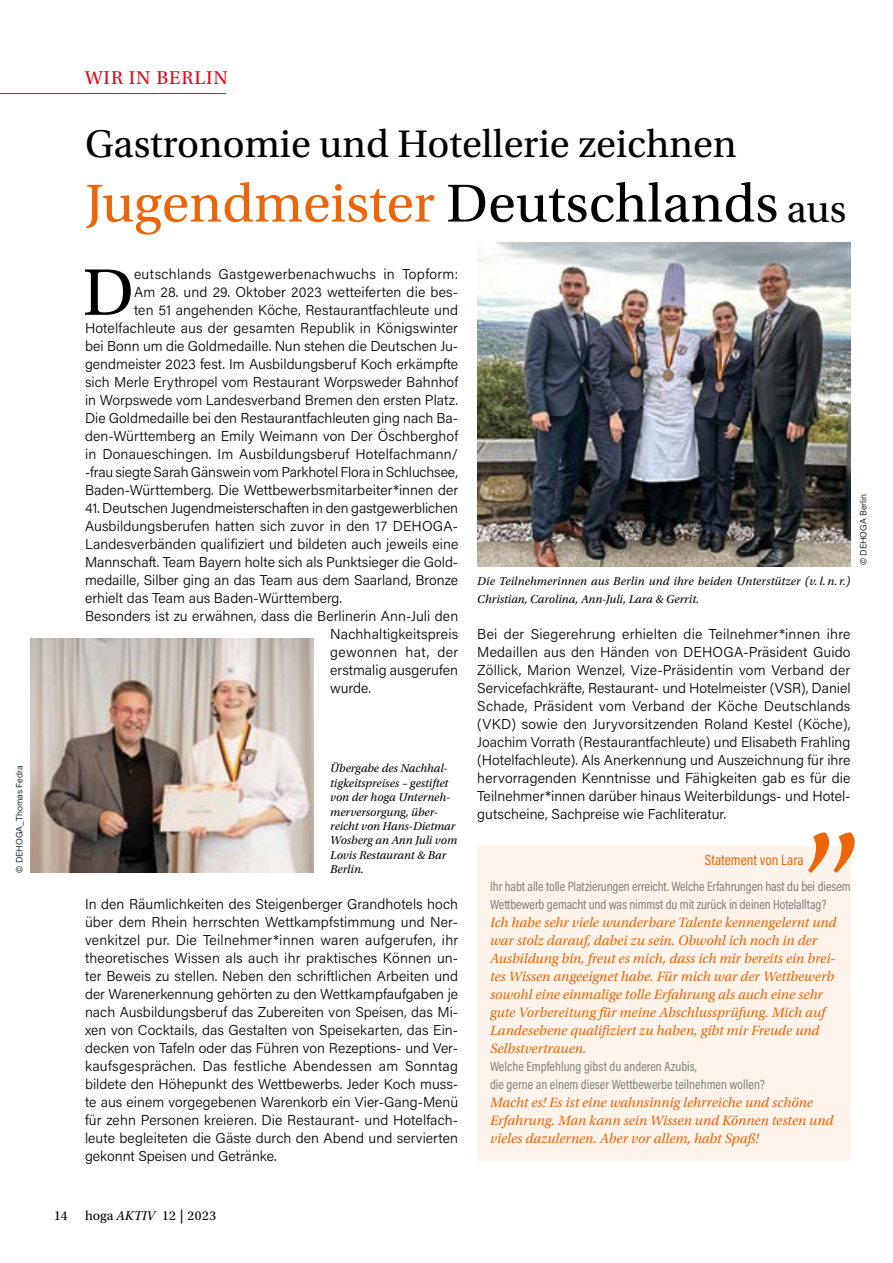
<style>
.page{position:relative;width:893px;height:1263px;background:#fff}
.page>*{position:absolute;margin:0;border:0;box-sizing:border-box;transform-origin:0 0}
.t1{font:69.45px "Utopia Std";color:#000}
.t2{font:56.25px "Utopia Std";color:#ec6608}
.t3{font:40.5px "Utopia Std";color:#000}
.t4{font:19.5px "Utopia Std";letter-spacing:.05em;color:#e30613}
.t5{font:15px "Acumin Variable Concept";color:#ec6608}
.t6{font:300 14.25px/18px "Acumin Pro";color:#000;text-align:justify}
.t7{font:italic 14.25px/18px "Utopia Std";color:#ec6608}
.t8{font:300 14.25px "Acumin Pro";letter-spacing:.025em;color:#000}
.t9{font:13.5px/18px "Acumin Variable Concept";letter-spacing:-.01em;color:#7e7e7d}
.t10{font:13.5px "Utopia Std";letter-spacing:.04em;color:#000}
.t11{font:13.5px "Utopia Std";letter-spacing:.02em;color:#000}
.t12{font:italic 12px/14.4px "Utopia Std";color:#000}
.t13{font:300 9px "Acumin Pro";color:#000}
.s1{color:#000}
.s2{font-size:40.5px;color:#000}
.s3{font-style:italic}
.s4{font-family:"Acumin Variable Concept"}
</style>
<div class="page">
<hr style="left:0;top:93px;width:226px;height:1px;background:#e30613">
<div style="left:477px;top:846px;width:373px;height:315px;background:#fef4ec"></div>
<img style="left:30px;top:639px;width:283px;height:234px">
<img style="left:477px;top:243px;width:373px;height:324px">
<svg style="left:808px;top:832px;width:47px;height:41px"></svg>
<h3 class="t4" style="left:85px;top:68px;width:144px">WIR IN BERLIN</h3>
<h3 class="t3" style="left:85px;top:122px;width:653px">Gastronomie und Hotellerie zeichnen</h3>
<h2 class="t2" style="left:85px;top:173px;width:763px">Jugendmeister <span class="s1">Deutschlands</span> <span class="s2">aus</span></h2>
<p class="t6" style="left:85px;top:264px;width:375px;text-align:right">eutschlands Gastgewerbenachwuchs in Topform:<br>Am 28. und 29. Oktober 2023 wetteiferten die bes-<br>ten 51 angehenden Köche, Restaurantfachleute und Hotelfachleute aus der gesamten Republik in Königswinter bei Bonn um die Goldmedaille. Nun stehen die Deutschen Ju&shy;gendmeister 2023 fest. Im Ausbildungsberuf Koch erkämpfte sich Merle Erythropel vom Restaurant Worpsweder Bahnhof in Worpswede vom Landesverband Bremen den ersten Platz.<br>Die Goldmedaille bei den Restaurantfachleuten ging nach Ba&shy;den-Württemberg an Emily Weimann von Der Öschberghof in Donaueschingen. Im Ausbildungsberuf Hotelfachmann/ -frau siegte Sarah Gänswein vom Parkhotel Flora in Schluchsee, Baden-Württemberg. Die Wettbewerbsmitarbeiter*innen der</p>
<p class="t6" style="left:85px;top:498px;width:375px">41. Deutschen Jugendmeisterschaften in den gastgewerblichen</p>
<p class="t6" style="left:85px;top:516px;width:375px">Ausbildungsberufen hatten sich zuvor in den 17 DEHOGA-</p>
<p class="t6" style="left:85px;top:534px;width:375px">Landesverbänden qualifiziert und bildeten auch jeweils eine</p>
<p class="t6" style="left:85px;top:552px;width:375px">Mannschaft. Team Bayern holte sich als Punktsieger die Gold-</p>
<p class="t6" style="left:85px;top:570px;width:375px">medaille, Silber ging an das Team aus dem Saarland, Bronze</p>
<p class="t6" style="left:85px;top:588px;width:258px">erhielt das Team aus Baden-Württemberg.</p>
<p class="t6" style="left:85px;top:606px;width:375px">Besonders ist zu erwähnen, dass die Berlinerin Ann-Juli den</p>
<p class="t6" style="left:330px;top:624px;width:129px">Nachhaltigkeitspreis</p>
<p class="t8" style="left:330px;top:642px;width:129px">gewonnen hat, der</p>
<p class="t6" style="left:330px;top:660px;width:129px">erstmalig ausgerufen</p>
<p class="t6" style="left:330px;top:678px;width:42px">wurde.</p>
<h1 class="t1" style="left:83px;top:255px;width:53px">D</h1>
<p class="t13" style="left:13px;top:873px;width:109px;rotate:-90deg">© DEHOGA_Thomas Fedra</p>
<p class="t12" style="left:330px;top:761px;width:128px">Übergabe des Nachhal&shy;tigkeitspreises – gestiftet von der hoga Unterneh&shy;merversorgung, über&shy;reicht von Hans-Dietmar<br>Wosberg an Ann Juli vom<br>Lovis Restaurant &amp; Bar<br>Berlin.</p>
<p class="t6" style="left:85px;top:894px;width:375px">In den Räumlichkeiten des Steigenberger Grandhotels hoch über dem Rhein herrschten Wettkampfstimmung und Ner&shy;venkitzel pur. Die Teilnehmer*innen waren aufgerufen, ihr theoretisches Wissen als auch ihr praktisches Können un&shy;ter Beweis zu stellen. Neben den schriftlichen Arbeiten und der Warenerkennung gehörten zu den Wettkampfaufgaben je nach Ausbildungsberuf das Zubereiten von Speisen, das Mi&shy;xen von Cocktails, das Gestalten von Speisekarten, das Ein&shy;decken von Tafeln oder das Führen von Rezeptions- und Ver&shy;kaufsgesprächen. Das festliche Abendessen am Sonntag bildete den Höhepunkt des Wettbewerbs. Jeder Koch muss&shy;te aus einem vorgegebenen Warenkorb ein Vier-Gang-Menü für zehn Personen kreieren. Die Restaurant- und Hotelfach&shy;leute begleiteten die Gäste durch den Abend und servierten gekonnt Speisen und Getränke.</p>
<p class="t12" style="left:477px;top:572px;width:375px;line-height:18px">Die Teilnehmerinnen aus Berlin und ihre beiden Unterstützer (v. l. n.r.)<br>Christian, Carolina, Ann-Juli, Lara &amp; Gerrit.</p>
<p class="t6" style="left:477px;top:624px;width:375px">Bei der Siegerehrung erhielten die Teilnehmer*innen ihre Medaillen aus den Händen von DEHOGA-Präsident Guido Zöllick, Marion Wenzel, Vize-Präsidentin vom Verband der Servicefachkräfte, Restaurant- und Hotelmeister (VSR), Daniel Schade, Präsident vom Verband der Köche Deutschlands (VKD) sowie den Juryvorsitzenden Roland Kestel (Köche), Joachim Vorrath (Restaurantfachleute) und Elisabeth Frahling (Hotelfachleute). Als Anerkennung und Auszeichnung für ihre hervorragenden Kenntnisse und Fähigkeiten gab es für die Teilnehmer*innen darüber hinaus Weiterbildungs- und Hotel&shy;gutscheine, Sachpreise wie Fachliteratur.</p>
<p class="t5" style="left:705px;top:850px;width:100px">Statement von Lara</p>
<p class="t9" style="left:490px;top:877px;width:362px">Ihr habt alle tolle Platzierungen erreicht. Welche Erfahrungen hast du bei diesem<br>Wettbewerb gemacht und was nimmst du mit zurück in deinen Hotelalltag?</p>
<p class="t7" style="left:490px;top:913px;width:348px">Ich habe sehr viele wunderbare Talente kennengelernt und war stolz darauf, dabei zu sein. Obwohl ich noch in der Ausbildung bin, freut es mich, dass ich mir bereits ein brei&shy;tes Wissen angeeignet habe. Für mich war der Wettbewerb sowohl eine einmalige tolle Erfahrung als auch eine sehr gute Vorbereitung für meine Abschlussprüfung. Mich auf Landesebene qualifiziert zu haben, gibt mir Freude und Selbstvertrauen.</p>
<p class="t9" style="left:490px;top:1057px;width:276px">Welche Empfehlung gibst du anderen Azubis,<br>die gerne an einem dieser Wettbewerbe teilnehmen wollen?</p>
<p class="t7" style="left:490px;top:1093px;width:345px">Macht es! Es ist eine wahnsinnig lehrreiche und schöne<br>Erfahrung. Man kann sein Wissen und Können testen und vieles dazulernen. Aber vor allem, habt Spaß!</p>
<p class="t13" style="left:857px;top:565px;width:73px;rotate:-90deg">© DEHOGA Berlin</p>
<p class="t11" style="left:54px;top:1208px;width:15px">14</p>
<p class="t10" style="left:85px;top:1208px;width:133px">hoga <span class="s3">AKTIV</span> 12 <span class="s4">|</span> 2023</p>
</div>
